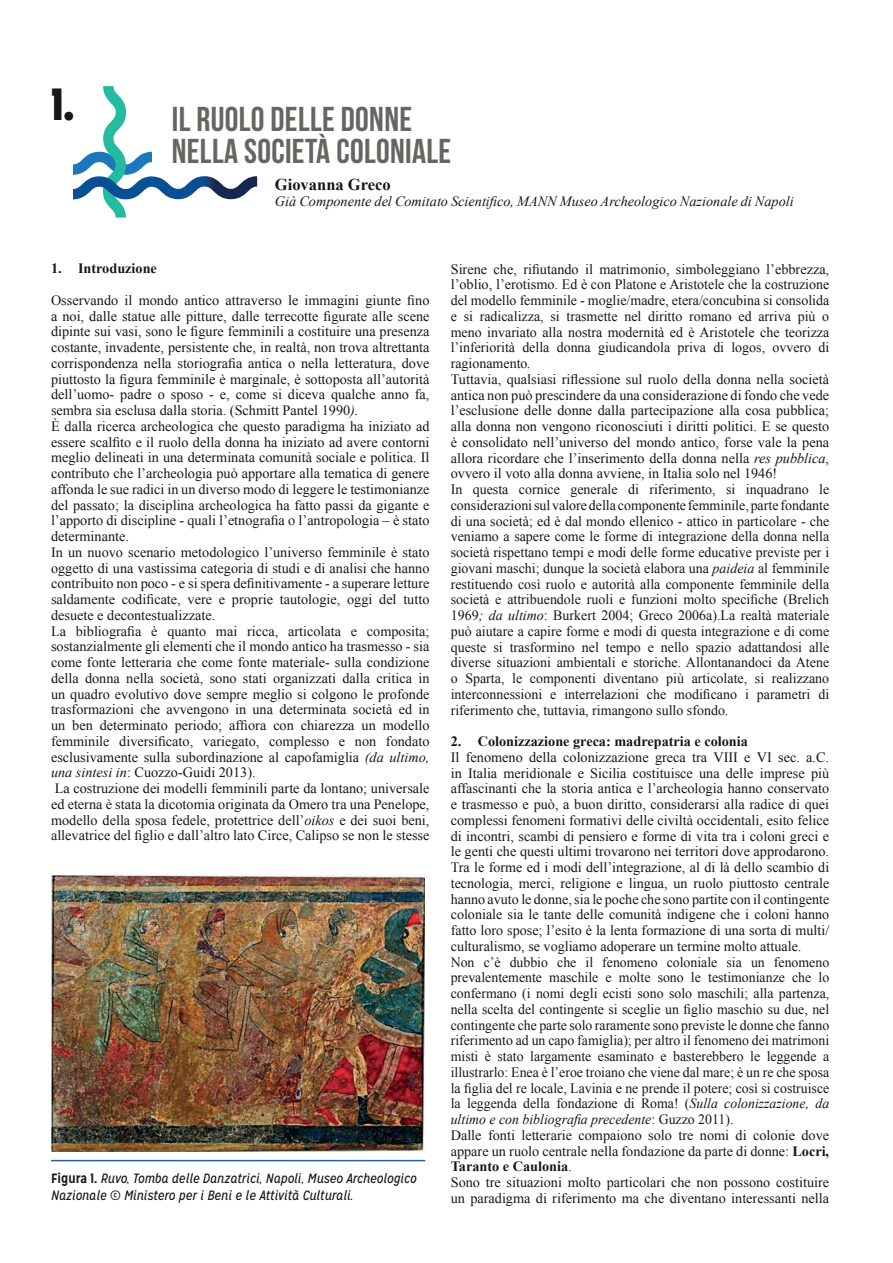
<style>
.page{position:relative;width:893px;height:1263px;background:#fff}
.page>*{position:absolute;margin:0;border:0;box-sizing:border-box;transform-origin:0 0}
.t1{font:900 45px "Mission Gothic";color:#17151a}
.t2{font:34.5px/31.5px "Bebas Neue";letter-spacing:.01em;color:#636760}
.t3{font:700 16.5px "Times New Roman";color:#17151a}
.t4{font:14.25px/15.8px "Times New Roman";color:#17151a}
.t5{font:italic 14.25px "Times New Roman";color:#17151a}
.t6{font:700 14.25px "Times New Roman";color:#17151a}
.t7{font:italic 13.5px/16.5px "Mission Gothic";color:#17151a}
.s1{font-style:italic}
.s2{font-weight:700;font-style:normal}
.s3{font-weight:700}
</style>
<div class="page">
<svg style="left:73px;top:86px;width:184px;height:132px"></svg>
<img style="left:51px;top:875px;width:374px;height:276px">
<hr style="left:51px;top:1160px;width:374px;height:1px;background:#255eac">
<h1 class="t1" style="left:51px;top:74px;width:25px">1.</h1>
<h2 class="t2" style="left:172px;top:103px;width:281px">IL RUOLO DELLE DONNE<br>NELLA SOCIETÀ COLONIALE</h2>
<p class="t3" style="left:275px;top:173px;width:117px">Giovanna Greco</p>
<p class="t5" style="left:275px;top:191px;width:520px">Già Componente del Comitato Scientifico, MANN Museo Archeologico Nazionale di Napoli</p>
<p class="t6" style="left:51px;top:259px;width:107px">1. Introduzione</p>
<p class="t4" style="left:51px;top:292px;width:380px">Osservando il mondo antico attraverso le immagini giunte fino a noi, dalle statue alle pitture, dalle terrecotte figurate alle scene dipinte sui vasi, sono le figure femminili a costituire una presenza costante, invadente, persistente che, in realtà, non trova altrettanta corrispondenza nella storiografia antica o nella letteratura, dove piuttosto la figura femminile è marginale, è sottoposta all’autorità dell’uomo- padre o sposo - e, come si diceva qualche anno fa, sembra sia esclusa dalla storia. (Schmitt Pantel 1990<span class="s1">).<br></span>È dalla ricerca archeologica che questo paradigma ha iniziato ad essere scalfito e il ruolo della donna ha iniziato ad avere contorni meglio delineati in una determinata comunità sociale e politica. Il contributo che l’archeologia può apportare alla tematica di genere affonda le sue radici in un diverso modo di leggere le testimonianze del passato; la disciplina archeologica ha fatto passi da gigante e l’apporto di discipline - quali l’etnografia o l’antropologia – è stato determinante.<br>In un nuovo scenario metodologico l’universo femminile è stato oggetto di una vastissima categoria di studi e di analisi che hanno contribuito non poco - e si spera definitivamente - a superare letture saldamente codificate, vere e proprie tautologie, oggi del tutto desuete e decontestualizzate.<br>La bibliografia è quanto mai ricca, articolata e composita; sostanzialmente gli elementi che il mondo antico ha trasmesso - sia come fonte letteraria che come fonte materiale- sulla condizione della donna nella società, sono stati organizzati dalla critica in un quadro evolutivo dove sempre meglio si colgono le profonde trasformazioni che avvengono in una determinata società ed in un ben determinato periodo; affiora con chiarezza un modello femminile diversificato, variegato, complesso e non fondato esclusivamente sulla subordinazione al capofamiglia <span class="s1">(da ultimo, una sintesi in</span>: Cuozzo-Guidi 2013).<br>La costruzione dei modelli femminili parte da lontano; universale ed eterna è stata la dicotomia originata da Omero tra una Penelope, modello della sposa fedele, protettrice dell’<span class="s1">oikos</span> e dei suoi beni, allevatrice del figlio e dall’altro lato Circe, Calipso se non le stesse</p>
<p class="t7" style="left:51px;top:1170px;width:367px"><span class="s2">Figura 1.</span> Ruvo, Tomba delle Danzatrici, Napoli, Museo Archeologico<br>Nazionale © Ministero per i Beni e le Attività Culturali.</p>
<p class="t4" style="left:451px;top:261px;width:380px">Sirene che, rifiutando il matrimonio, simboleggiano l’ebbrezza, l’oblio, l’erotismo. Ed è con Platone e Aristotele che la costruzione del modello femminile - moglie/madre, etera/concubina si consolida e si radicalizza, si trasmette nel diritto romano ed arriva più o meno invariato alla nostra modernità ed è Aristotele che teorizza l’inferiorità della donna giudicandola priva di logos, ovvero di ragionamento<span class="s1">.<br></span>Tuttavia, qualsiasi riflessione sul ruolo della donna nella società antica non può prescindere da una considerazione di fondo che vede l’esclusione delle donne dalla partecipazione alla cosa pubblica; alla donna non vengono riconosciuti i diritti politici. E se questo è consolidato nell’universo del mondo antico, forse vale la pena allora ricordare che l’inserimento della donna nella <span class="s1">res pubblica</span>, ovvero il voto alla donna avviene, in Italia solo nel 1946!<br>In questa cornice generale di riferimento, si inquadrano le considerazioni sul valore della componente femminile, parte fondante di una società; ed è dal mondo ellenico - attico in particolare - che veniamo a sapere come le forme di integrazione della donna nella società rispettano tempi e modi delle forme educative previste per i giovani maschi; dunque la società elabora una <span class="s1">paideia</span> al femminile restituendo così ruolo e autorità alla componente femminile della società e attribuendole ruoli e funzioni molto specifiche (Brelich 1969<span class="s1">; da ultimo</span>: Burkert 2004; Greco 2006a).La realtà materiale può aiutare a capire forme e modi di questa integrazione e di come queste si trasformino nel tempo e nello spazio adattandosi alle diverse situazioni ambientali e storiche. Allontanandoci da Atene o Sparta, le componenti diventano più articolate, si realizzano interconnessioni e interrelazioni che modificano i parametri di riferimento che, tuttavia, rimangono sullo sfondo.</p>
<p class="t6" style="left:451px;top:731px;width:299px">2. Colonizzazione greca: madrepatria e colonia</p>
<p class="t4" style="left:451px;top:749px;width:380px">Il fenomeno della colonizzazione greca tra VIII e VI sec. a.C. in Italia meridionale e Sicilia costituisce una delle imprese più affascinanti che la storia antica e l’archeologia hanno conservato e trasmesso e può, a buon diritto, considerarsi alla radice di quei complessi fenomeni formativi delle civiltà occidentali, esito felice di incontri, scambi di pensiero e forme di vita tra i coloni greci e le genti che questi ultimi trovarono nei territori dove approdarono.<br>Tra le forme ed i modi dell’integrazione, al di là dello scambio di tecnologia, merci, religione e lingua, un ruolo piuttosto centrale hanno avuto le donne, sia le poche che sono partite con il contingente coloniale sia le tante delle comunità indigene che i coloni hanno fatto loro spose; l’esito è la lenta formazione di una sorta di multi/ culturalismo, se vogliamo adoperare un termine molto attuale.<br>Non c’è dubbio che il fenomeno coloniale sia un fenomeno prevalentemente maschile e molte sono le testimonianze che lo confermano (i nomi degli ecisti sono solo maschili; alla partenza, nella scelta del contingente si sceglie un figlio maschio su due, nel contingente che parte solo raramente sono previste le donne che fanno riferimento ad un capo famiglia); per altro il fenomeno dei matrimoni misti è stato largamente esaminato e basterebbero le leggende a illustrarlo: Enea è l’eroe troiano che viene dal mare; è un re che sposa la figlia del re locale, Lavinia e ne prende il potere; così si costruisce la leggenda della fondazione di Roma! (<span class="s1">Sulla colonizzazione, da ultimo e con bibliografia precedente</span>: Guzzo 2011).<br>Dalle fonti letterarie compaiono solo tre nomi di colonie dove appare un ruolo centrale nella fondazione da parte di donne: <span class="s3">Locri, Taranto e Caulonia</span>.<br>Sono tre situazioni molto particolari che non possono costituire un paradigma di riferimento ma che diventano interessanti nella</p>
</div>
